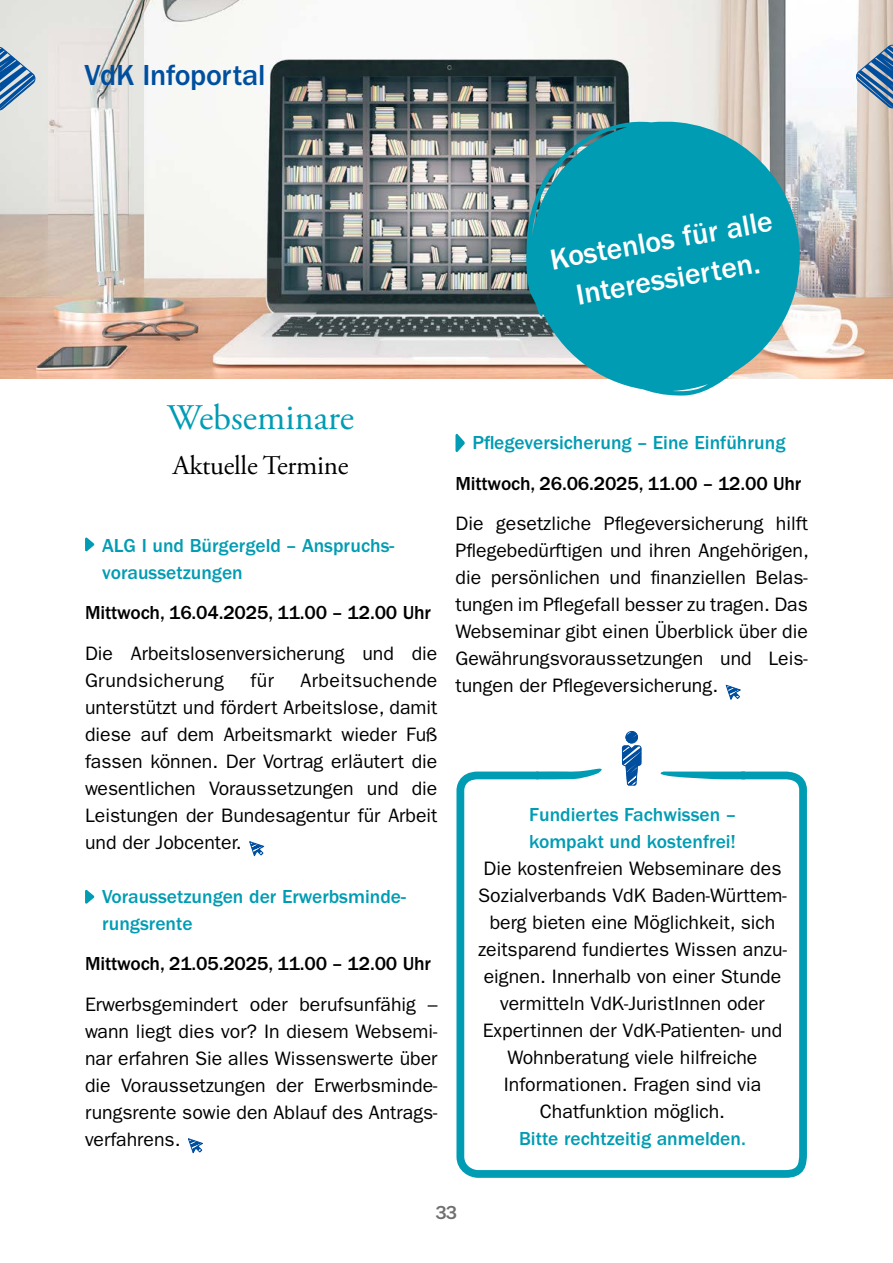
<style>
.page{position:relative;width:893px;height:1263px;background:#fff}
.page>*{position:absolute;margin:0;border:0;box-sizing:border-box;transform-origin:0 0}
.t1{font:36px "Adobe Garamond Pro";color:#009cb3}
.t2{font:500 30px/39px "ITC Franklin Gothic Std";color:#fff;text-align:center}
.t3{font:500 30px "ITC Franklin Gothic Std";letter-spacing:-.01em;color:#004f9f}
.t4{font:27px "Adobe Garamond Pro";letter-spacing:-.01em;color:#000}
.t5{font:19.5px/27px "ITC Franklin Gothic Std";color:#000;text-align:justify}
.t6{font:500 19.5px/27px "ITC Franklin Gothic Std";color:#009cb3}
.t7{font:500 19.5px "ITC Franklin Gothic Std";letter-spacing:-.01em;color:#000}
.t8{font:500 19.5px "ITC Franklin Gothic Std";color:#706f6f}
</style>
<div class="page">
<img style="left:0;top:0;width:893px;height:379px">
<svg style="left:249px;top:841px;width:16px;height:16px"></svg>
<svg style="left:188px;top:1138px;width:15px;height:16px"></svg>
<svg style="left:855px;top:43px;width:38px;height:67px;background:#8aa0b8"></svg>
<svg style="left:85px;top:537px;width:9px;height:15px"></svg>
<svg style="left:455px;top:433px;width:10px;height:19px"></svg>
<svg style="left:85px;top:889px;width:9px;height:15px"></svg>
<svg style="left:456px;top:771px;width:351px;height:407px"></svg>
<svg style="left:652px;top:771px;width:93px;height:8px"></svg>
<svg style="left:536px;top:768px;width:66px;height:11px"></svg>
<svg style="left:622px;top:731px;width:19px;height:55px"></svg>
<svg style="left:726px;top:685px;width:15px;height:15px"></svg>
<svg style="left:525px;top:120px;width:282px;height:276px;background:#30a4b4"></svg>
<svg style="left:0;top:45px;width:36px;height:67px;background:#8eacc7"></svg>
<h2 class="t3" style="left:84px;top:58px;width:183px">VdK Infoportal</h2>
<h2 class="t2" style="left:547px;top:241px;width:227px;rotate:-10deg">Kostenlos für alle<br>Interessierten.</h2>
<h1 class="t1" style="left:167px;top:396px;width:188px">Webseminare</h1>
<h3 class="t4" style="left:173px;top:449px;width:177px">Aktuelle Termine</h3>
<p class="t6" style="left:102px;top:532px;width:294px">ALG I und Bürgergeld – Anspruchs&shy;voraussetzungen</p>
<p class="t7" style="left:85px;top:602px;width:347px">Mittwoch, 16.04.2025, 11.00 – 12.00 Uhr</p>
<p class="t5" style="left:85px;top:640px;width:354px">Die Arbeitslosenversicherung und die<br>Grundsicherung</p>
<p class="t5" style="left:251px;top:667px;width:25px">für</p>
<p class="t5" style="left:85px;top:667px;width:354px;text-indent:216px">Arbeitsuchende unterstützt und fördert Arbeitslose, damit diese auf dem Arbeitsmarkt wieder Fuß fassen können. Der Vortrag erläutert die wesentlichen Voraussetzungen und die Leistungen der Bundesagentur für Arbeit und der Jobcenter.</p>
<p class="t6" style="left:102px;top:883px;width:305px">Voraussetzungen der Erwerbsminde&shy;rungsrente</p>
<p class="t7" style="left:85px;top:953px;width:347px">Mittwoch, 21.05.2025, 11.00 – 12.00 Uhr</p>
<p class="t5" style="left:85px;top:991px;width:354px">Erwerbsgemindert oder berufsunfähig – wann liegt dies vor? In diesem Websemi&shy;nar erfahren Sie alles Wissenswerte über die Voraussetzungen der Erwerbsminde&shy;rungsrente sowie den Ablauf des Antrags&shy;verfahrens.</p>
<p class="t6" style="left:472px;top:430px;width:314px">Pflegeversicherung – Eine Einführung</p>
<p class="t7" style="left:455px;top:472px;width:347px">Mittwoch, 26.06.2025, 11.00 – 12.00 Uhr</p>
<p class="t5" style="left:455px;top:510px;width:355px">Die gesetzliche Pflegeversicherung hilft Pflegebedürftigen und ihren Angehörigen, die persönlichen und finanziellen Belas&shy;tungen im Pflegefall besser zu tragen. Das Webseminar gibt einen Überblick über die Gewährungsvoraussetzungen und Leis&shy;tungen der Pflegeversicherung.</p>
<p class="t6" style="left:529px;top:802px;width:208px">Fundiertes Fachwissen – kompakt und kostenfrei!</p>
<p class="t5" style="left:478px;top:855px;width:310px;text-align:center">Die kostenfreien Webseminare des Sozialverbands VdK Baden-Württem&shy;berg bieten eine Möglichkeit, sich zeitsparend fundiertes Wissen anzu&shy;eignen. Innerhalb von einer Stunde vermitteln VdK-JuristInnen oder Expertinnen der VdK-Patienten- und Wohnberatung viele hilfreiche Informationen. Fragen sind via Chatfunktion möglich.</p>
<p class="t6" style="left:519px;top:1126px;width:228px">Bitte rechtzeitig anmelden.</p>
<p class="t8" style="left:436px;top:1201px;width:23px">33</p>
</div>
